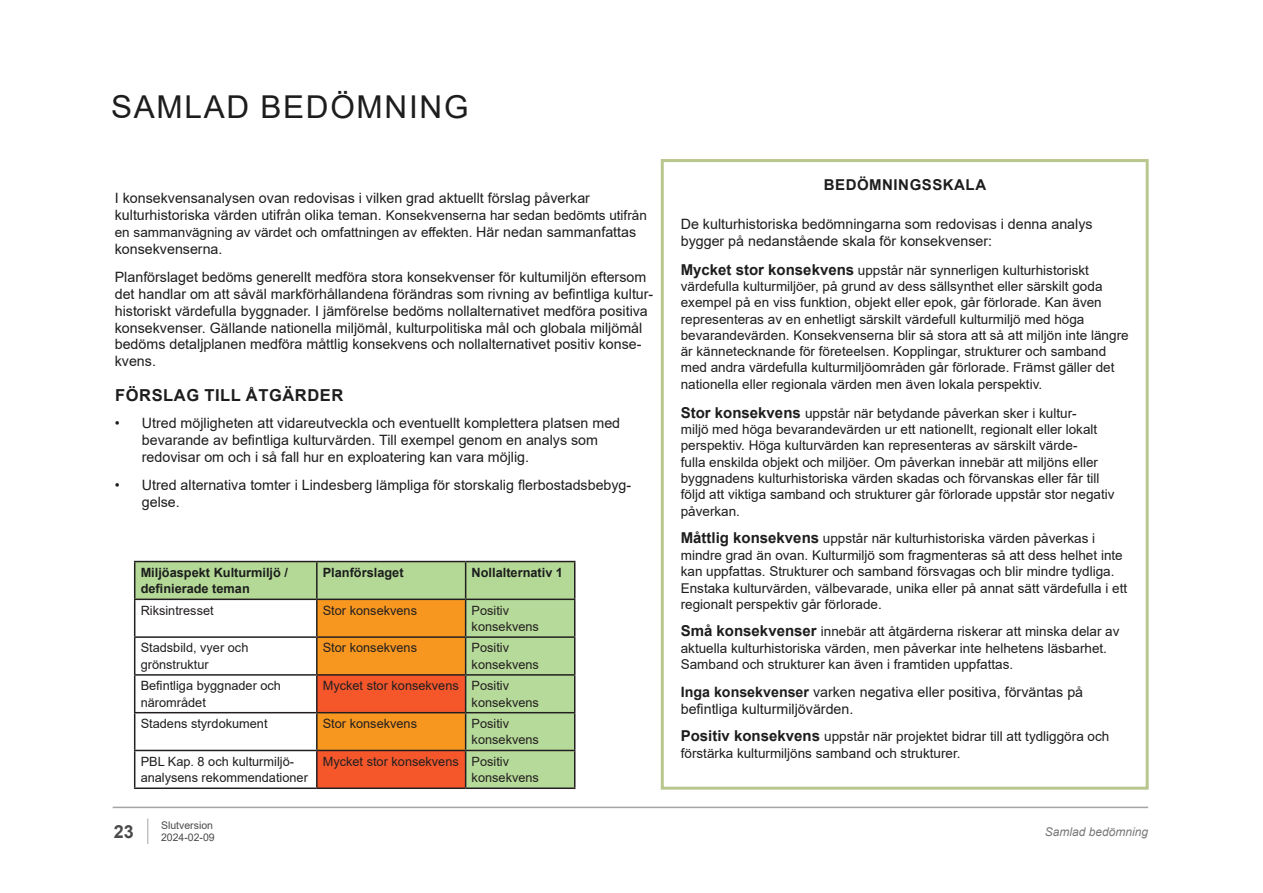
<style>
.page{position:relative;width:1263px;height:893px;background:#fff}
.page>*{position:absolute;margin:0;border:0;box-sizing:border-box;transform-origin:0 0}
.Rubrik_1{font:31.5px "Arial";letter-spacing:.055em;color:#1c1d1c}
.t1{font:700 18px "Arial";color:#4a4a4a}
.Brödtext_9_5pt{font:700 16.5px "Arial";letter-spacing:.035em;color:#1c1d1c}
.Rubrik_3{font:700 15px "Arial";letter-spacing:.035em;color:#1c1d1c}
.Brödtext_9_5pt-2{font:14.25px/17.1px "Arial";color:#1c1d1c}
.Brödtext_9_5pt-3{font:13.5px/16.4px "Arial";color:#1c1d1c}
.Textruta_brödtext{font:13.5px/16.5px "Arial";color:#1c1d1c}
.Tabell_text{font:12.75px/16.5px "Arial";color:#231f20}
.Tabell_text-2{font:12.75px/16.5px "Arial";color:#1c1d1c}
.Tabell_text-3{font:700 12.75px/16.5px "Arial";color:#1c1d1c}
.t2{font:italic 12px "Arial";color:#787878}
.t3{font:10.5px/12.6px "Arial";color:#4a4a4a}
.s1{font-size:13.5px}
.s2{font-size:14.25px}
.s3{font-weight:700;font-size:15px}
.s4{font-weight:700}
</style>
<div class="page">
<hr style="left:113px;top:807px;width:1035px;height:1px;background:#a4a4a4">
<svg style="left:147px;top:818px;width:1px;height:26px"></svg>
<div style="left:661px;top:159px;width:488px;height:631px;border:3px solid #b9c78e"></div>
<svg style="left:135px;top:562px;width:439px;height:225px"></svg>
<div style="left:466px;top:675px;width:109px;height:38px;background:#b6da99"></div>
<div style="left:466px;top:713px;width:109px;height:37px;background:#b6da99"></div>
<div style="left:466px;top:750px;width:109px;height:38px;background:#b6da99"></div>
<hr style="left:134px;top:561px;width:183px;height:1px;background:#231f20">
<hr style="left:134px;top:562px;width:1px;height:37px;background:#231f20">
<hr style="left:317px;top:561px;width:149px;height:1px;background:#231f20">
<hr style="left:316px;top:562px;width:2px;height:37px;background:#231f20">
<hr style="left:466px;top:561px;width:109px;height:1px;background:#231f20">
<hr style="left:465px;top:562px;width:1px;height:37px;background:#231f20">
<hr style="left:574px;top:562px;width:1px;height:37px;background:#231f20">
<hr style="left:134px;top:599px;width:183px;height:1px;background:#231f20">
<hr style="left:134px;top:600px;width:1px;height:36px;background:#231f20">
<hr style="left:317px;top:599px;width:149px;height:1px;background:#231f20">
<hr style="left:316px;top:600px;width:2px;height:36px;background:#231f20">
<hr style="left:466px;top:599px;width:109px;height:1px;background:#231f20">
<hr style="left:465px;top:600px;width:1px;height:36px;background:#231f20">
<hr style="left:574px;top:600px;width:1px;height:36px;background:#231f20">
<hr style="left:134px;top:636px;width:183px;height:2px;background:#231f20">
<hr style="left:317px;top:636px;width:149px;height:2px;background:#231f20">
<hr style="left:316px;top:638px;width:2px;height:36px;background:#231f20">
<hr style="left:466px;top:636px;width:109px;height:2px;background:#231f20">
<hr style="left:465px;top:638px;width:1px;height:36px;background:#231f20">
<hr style="left:574px;top:638px;width:1px;height:36px;background:#231f20">
<hr style="left:134px;top:674px;width:183px;height:2px;background:#231f20">
<hr style="left:134px;top:676px;width:1px;height:36px;background:#231f20">
<hr style="left:317px;top:674px;width:149px;height:2px;background:#231f20">
<hr style="left:316px;top:676px;width:2px;height:36px;background:#231f20">
<hr style="left:466px;top:674px;width:109px;height:2px;background:#231f20">
<hr style="left:465px;top:676px;width:1px;height:36px;background:#231f20">
<hr style="left:574px;top:676px;width:1px;height:36px;background:#231f20">
<hr style="left:134px;top:712px;width:183px;height:1px;background:#231f20">
<hr style="left:134px;top:713px;width:1px;height:37px;background:#231f20">
<hr style="left:317px;top:712px;width:149px;height:1px;background:#231f20">
<hr style="left:316px;top:713px;width:2px;height:37px;background:#231f20">
<hr style="left:466px;top:712px;width:109px;height:1px;background:#231f20">
<hr style="left:465px;top:713px;width:1px;height:37px;background:#231f20">
<hr style="left:574px;top:713px;width:1px;height:37px;background:#231f20">
<hr style="left:134px;top:750px;width:183px;height:1px;background:#231f20">
<hr style="left:134px;top:751px;width:1px;height:36px;background:#231f20">
<hr style="left:317px;top:750px;width:149px;height:1px;background:#231f20">
<hr style="left:316px;top:751px;width:2px;height:36px;background:#231f20">
<hr style="left:466px;top:750px;width:109px;height:1px;background:#231f20">
<hr style="left:465px;top:751px;width:1px;height:36px;background:#231f20">
<hr style="left:574px;top:751px;width:1px;height:36px;background:#231f20">
<hr style="left:134px;top:787px;width:183px;height:2px;background:#231f20">
<hr style="left:317px;top:787px;width:149px;height:2px;background:#231f20">
<hr style="left:466px;top:787px;width:109px;height:2px;background:#231f20">
<hr style="left:134px;top:638px;width:1px;height:36px;background:#231f20">
<p class="Rubrik_1" style="left:111px;top:85px;width:359px">SAMLAD BEDÖMNING</p>
<p class="Brödtext_9_5pt-2" style="left:115px;top:189px;width:534px">I konsekvensanalysen ovan redovisas i vilken grad aktuellt förslag påverkar kulturhistoriska värden utifrån olika teman. <span class="s1">Konsekvenserna har sedan bedömts utifrån</span></p>
<p class="Brödtext_9_5pt-3" style="left:115px;top:224px;width:523px">en sammanvägning av värdet och omfattningen av effekten. <span class="s2">Här nedan sammanfattas</span></p>
<p class="Brödtext_9_5pt-2" style="left:115px;top:240px;width:109px">konsekvenserna.</p>
<p class="Brödtext_9_5pt-2" style="left:115px;top:268px;width:540px">Planförslaget bedöms generellt medföra stora konsekvenser för kultumiljön eftersom det handlar om att såväl markförhållandena förändras som rivning av befintliga kultur&shy;historiskt värdefulla byggnader. I jämförelse bedöms nollalternativet medföra positiva konsekvenser. Gällande nationella miljömål, kulturpolitiska mål och globala miljömål bedöms detaljplanen medföra måttlig konsekvens och nollalternativet positiv konse&shy;kvens.</p>
<p class="Brödtext_9_5pt" style="left:115px;top:383px;width:230px">FÖRSLAG TILL ÅTGÄRDER</p>
<p class="Brödtext_9_5pt-2" style="left:142px;top:415px;width:480px;text-indent:-27px">• Utred möjligheten att vidareutveckla och eventuellt komplettera platsen med bevarande av befintliga kulturvärden. Till exempel genom en analys som redovisar om och i så fall hur en exploatering kan vara möjlig.</p>
<p class="Brödtext_9_5pt-2" style="left:142px;top:477px;width:491px;text-indent:-27px">• Utred alternativa tomter i Lindesberg lämpliga för storskalig flerbostadsbebyg&shy;gelse.</p>
<p class="Tabell_text-3" style="left:141px;top:564px;width:149px">Miljöaspekt Kulturmiljö / definierade teman</p>
<p class="Tabell_text-3" style="left:323px;top:564px;width:82px">Planförslaget</p>
<p class="Tabell_text-3" style="left:472px;top:564px;width:93px">Nollalternativ 1</p>
<p class="Tabell_text" style="left:141px;top:602px;width:74px">Riksintresset</p>
<p class="Tabell_text" style="left:323px;top:602px;width:96px">Stor konsekvens</p>
<p class="Tabell_text" style="left:472px;top:602px;width:69px">Positiv konsekvens</p>
<p class="Tabell_text" style="left:141px;top:640px;width:109px">Stadsbild, vyer och grönstruktur</p>
<p class="Tabell_text" style="left:323px;top:640px;width:96px">Stor konsekvens</p>
<p class="Tabell_text" style="left:472px;top:640px;width:69px">Positiv konsekvens</p>
<p class="Tabell_text-2" style="left:141px;top:677px;width:142px">Befintliga byggnader och närområdet</p>
<p class="Tabell_text" style="left:323px;top:677px;width:138px">Mycket stor konsekvens</p>
<p class="Tabell_text" style="left:472px;top:677px;width:69px">Positiv konsekvens</p>
<p class="Tabell_text-2" style="left:141px;top:715px;width:128px">Stadens styrdokument</p>
<p class="Tabell_text" style="left:323px;top:715px;width:96px">Stor konsekvens</p>
<p class="Tabell_text" style="left:472px;top:715px;width:69px">Positiv konsekvens</p>
<p class="Tabell_text-2" style="left:141px;top:753px;width:169px">PBL Kap. 8 och kulturmiljö&shy;analysens rekommendationer</p>
<p class="Tabell_text" style="left:323px;top:753px;width:138px">Mycket stor konsekvens</p>
<p class="Tabell_text" style="left:472px;top:753px;width:69px">Positiv konsekvens</p>
<p class="Rubrik_3" style="left:824px;top:174px;width:164px">BEDÖMNINGSSKALA</p>
<p class="Brödtext_9_5pt-2" style="left:681px;top:216px;width:413px">De kulturhistoriska bedömningarna som redovisas i denna analys bygger på nedanstående skala för konsekvenser:</p>
<p class="Brödtext_9_5pt-3" style="left:681px;top:262px;width:449px"><span class="s3">Mycket stor konsekvens</span> uppstår när synnerligen kulturhistoriskt värdefulla kulturmiljöer, på grund av dess sällsynthet eller särskilt goda exempel på en viss funktion, objekt eller epok, går förlorade. Kan även representeras av en enhetligt särskilt värdefull kulturmiljö med höga bevarandevärden. Konsekvenserna blir så stora att så att miljön inte längre är kännetecknande för företeelsen. Kopplingar, strukturer och samband med andra värdefulla kulturmiljöområden går förlorade. Främst gäller det nationella eller regionala värden men även lokala perspektiv.</p>
<p class="Brödtext_9_5pt-3" style="left:681px;top:405px;width:435px"><span class="s3">Stor konsekvens</span> uppstår när betydande påverkan sker i kultur-<br>miljö med höga bevarandevärden ur ett nationellt, regionalt eller lokalt perspektiv. Höga kulturvärden kan representeras av särskilt värde-<br>fulla enskilda objekt och miljöer. Om påverkan innebär att miljöns eller byggnadens kulturhistoriska värden skadas och förvanskas eller får till följd att viktiga samband och strukturer går förlorade uppstår stor negativ påverkan.</p>
<p class="Brödtext_9_5pt-3" style="left:681px;top:530px;width:448px"><span class="s3">Måttlig konsekvens</span> uppstår när kulturhistoriska värden påverkas i mindre grad än ovan. Kulturmiljö som fragmenteras så att dess helhet inte kan uppfattas. Strukturer och samband försvagas och blir mindre tydliga.<br>Enstaka kulturvärden, välbevarade, unika eller på annat sätt värdefulla i ett regionalt perspektiv går förlorade.</p>
<p class="Brödtext_9_5pt-3" style="left:681px;top:623px;width:440px"><span class="s3">Små konsekvenser</span> innebär att åtgärderna riskerar att minska delar av aktuella kulturhistoriska värden, men påverkar inte helhetens läsbarhet.<br>Samband och strukturer kan även i framtiden uppfattas.</p>
<p class="Brödtext_9_5pt-2" style="left:681px;top:683px;width:404px"><span class="s4">Inga konsekvenser</span> varken negativa eller positiva, förväntas på befintliga kulturmiljövärden.</p>
<p class="Textruta_brödtext" style="left:681px;top:728px;width:430px"><span class="s3">Positiv konsekvens</span> uppstår när projektet bidrar till att tydliggöra och förstärka kulturmiljöns samband och strukturer.</p>
<p class="t3" style="left:161px;top:819px;width:55px">Slutversion<br>2024-02-09</p>
<h2 class="t1" style="left:114px;top:819px;width:22px">23</h2>
<p class="t2" style="left:1045px;top:824px;width:105px">Samlad bedömning</p>
</div>
